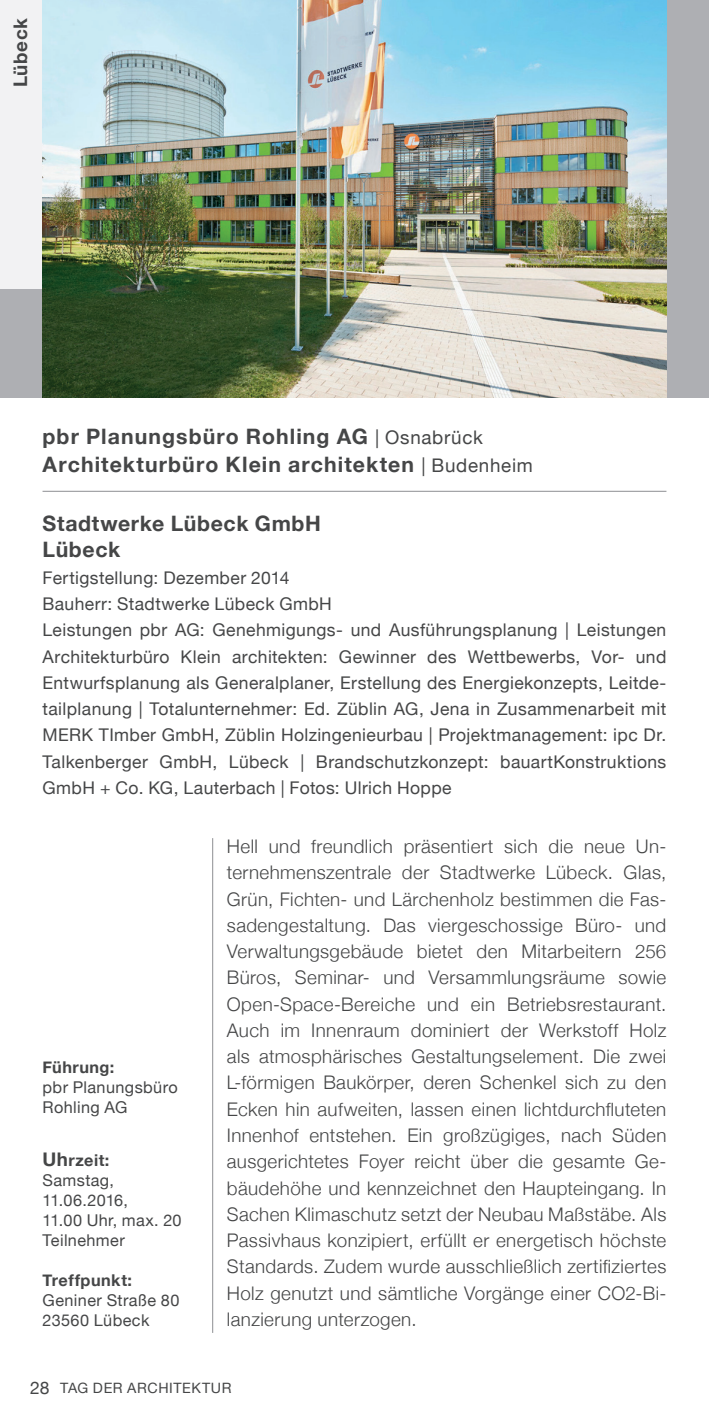
<style>
.page{position:relative;width:709px;height:1418px;background:#fff}
.page>*{position:absolute;margin:0;border:0;box-sizing:border-box;transform-origin:0 0}
.Zusatz___Ort{font:700 21.25px "Helvetica Neue";letter-spacing:.05em;color:#454647}
.Objekttitel{font:700 21.25px "Helvetica Neue";letter-spacing:.03em;color:#454647}
.Fließtext{font:300 18.75px/26.2px "Helvetica Neue";letter-spacing:.02em;color:#454647;text-align:justify}
.Standort___hoch{font:700 18.75px "Helvetica Neue";letter-spacing:.035em;color:#454647}
.Details{font:17.5px/26.2px "Helvetica Neue";letter-spacing:.025em;color:#454647;text-align:justify}
.Absatzformat_2{font:16.25px/20px "Helvetica Neue";letter-spacing:.025em;color:#454647}
.Absatzformat_2-2{font:700 16.25px "Helvetica Neue";letter-spacing:.03em;color:#454647}
.Seitenblock___Titel{font:700 16.25px "Helvetica Neue";letter-spacing:.03em;color:#454647}
.t1{font:14.25px "Helvetica Neue";letter-spacing:.04em;color:#454647}
.s1{font-weight:400;font-size:18.75px}
.s2{font-weight:700;font-size:18.75px}
.s3{font-weight:700}
.s4{font-size:17.5px}
</style>
<div class="page">
<hr style="left:43px;top:491px;width:623px;height:1px;background:#8d8f92">
<div style="left:0;top:0;width:709px;height:397px;background:#aeafb3"></div>
<div style="left:0;top:0;width:43px;height:289px;background:#f2f2f3"></div>
<hr style="left:212px;top:838px;width:1px;height:494px;background:#8d8f92">
<img style="left:43px;top:0;width:623px;height:397px">
<p class="Standort___hoch" style="left:9px;top:87px;width:71px;rotate:-90deg">Lübeck</p>
<p class="Zusatz___Ort" style="left:43px;top:423px;width:442px">pbr Planungsbüro Rohling AG <span class="s1">| Osnabrück</span></p>
<p class="Zusatz___Ort" style="left:43px;top:451px;width:492px">Architekturbüro Klein architekten <span class="s1">| Budenheim</span></p>
<p class="Objekttitel" style="left:43px;top:510px;width:280px">Stadtwerke Lübeck GmbH</p>
<p class="Objekttitel" style="left:43px;top:536px;width:79px">Lübeck</p>
<p class="Details" style="left:43px;top:564px;width:248px">Fertigstellung: Dezember 2014</p>
<p class="Details" style="left:43px;top:590px;width:291px">Bauherr: Stadtwerke Lübeck GmbH</p>
<p class="Details" style="left:43px;top:616px;width:625px">Leistungen pbr AG: Genehmigungs- und Ausführungsplanung | Leistungen Architekturbüro Klein architekten: Gewinner des Wettbewerbs, Vor- und Entwurfsplanung als Generalplaner, Erstellung des Energiekonzepts, Leitde&shy;tailplanung | Totalunternehmer: Ed. Züblin AG, Jena in Zusammenarbeit mit MERK TImber GmbH, Züblin Holzingenieurbau | Projektmanagement: ipc Dr.<br>Talkenberger GmbH, Lübeck | Brandschutzkonzept: bauartKonstruktions GmbH + Co. KG, Lauterbach | Fotos: Ulrich Hoppe</p>
<p class="Seitenblock___Titel" style="left:43px;top:1057px;width:73px">Führung:</p>
<p class="Absatzformat_2" style="left:43px;top:1077px;width:137px">pbr Planungsbüro<br>Rohling AG</p>
<p class="Absatzformat_2" style="left:43px;top:1149px;width:140px"><span class="s2">Uh</span><span class="s3">rzeit:<br></span>Samstag,<br>11.06.2016,<br>11.00 Uhr, max. 20<br>Teilnehmer</p>
<p class="Absatzformat_2-2" style="left:43px;top:1269px;width:91px">Treffpunkt:</p>
<p class="Absatzformat_2" style="left:43px;top:1289px;width:138px">Geniner Straße 80</p>
<p class="Absatzformat_2" style="left:43px;top:1309px;width:108px">23560 Lübeck</p>
<p class="Fließtext" style="left:227px;top:833px;width:441px">Hell und freundlich präsentiert sich die neue Un&shy;ternehmenszentrale der Stadtwerke Lübeck. Glas, Grün, Fichten- und Lärchenholz bestimmen die Fas&shy;sadengestaltung. Das viergeschossige Büro- und Verwaltungsgebäude bietet den Mitarbeitern 256<br>Büros, Seminar- und Versammlungsräume sowie Open-Space-Bereiche und ein Betriebsrestaurant.<br>Auch im Innenraum dominiert der Werkstoff Holz als atmosphärisches Gestaltungselement. Die zwei L-förmigen Baukörper, deren Schenkel sich zu den Ecken hin aufweiten, lassen einen lichtdurchfluteten Innenhof entstehen. Ein großzügiges, nach Süden ausgerichtetes Foyer reicht über die gesamte Ge&shy;bäudehöhe und kennzeichnet den Haupteingang. In Sachen Klimaschutz setzt der Neubau Maßstäbe. Als Passivhaus konzipiert, erfüllt er energetisch höchste Standards. Zudem wurde ausschließlich zertifiziertes Holz genutzt und sämtliche Vorgänge einer CO2-Bi&shy;lanzierung unterzogen.</p>
<p class="t1" style="left:30px;top:1379px;width:203px"><span class="s4">28</span> TAG DER ARCHITEKTUR</p>
</div>
